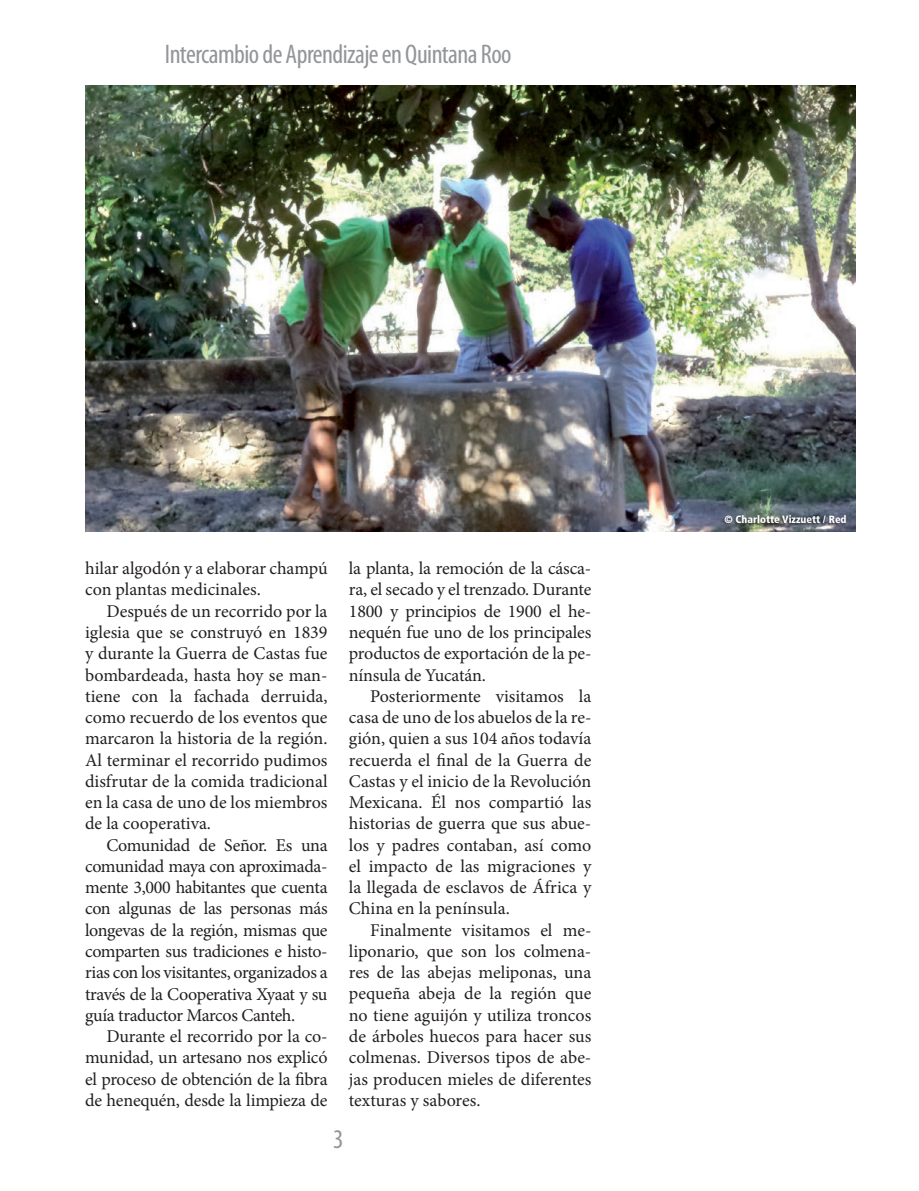
<style>
.page{position:relative;width:919px;height:1191px;background:#fff}
.page>*{position:absolute;margin:0;border:0;box-sizing:border-box;transform-origin:0 0}
.t1{font:condensed 27px "Myriad Pro";letter-spacing:-.02em;color:#939598}
.t2{font:18px/21.3px "Minion Pro";letter-spacing:-.005em;color:#231f20;text-align:justify}
.t3{font:900 condensed 10.5px "Frutiger LT Std";color:#fff}
</style>
<div class="page">
<img style="left:85px;top:85px;width:770px;height:446px">
<div style="left:722px;top:516px;width:124px;height:9px;background:#231f20;opacity:.5"></div>
<h1 class="t1" style="left:165px;top:40px;width:348px">Intercambio de Aprendizaje en Quintana Roo</h1>
<p class="t2" style="left:85px;top:558px;width:244px">hilar algodón y a elaborar champú con plantas medicinales.</p>
<p class="t2" style="left:85px;top:600px;width:244px;text-indent:21px">Después de un recorrido por la iglesia que se construyó en 1839 y durante la Guerra de Castas fue bombardeada, hasta hoy se man&shy;tiene con la fachada derruida, como recuerdo de los eventos que marcaron la historia de la región.<br>Al terminar el recorrido pudimos disfrutar de la comida tradicional en la casa de uno de los miembros de la cooperativa.</p>
<p class="t2" style="left:85px;top:834px;width:244px;text-indent:21px">Comunidad de Señor. Es una comunidad maya con aproximada&shy;mente 3,000 habitantes que cuenta con algunas de las personas más longevas de la región, mismas que comparten sus tradiciones e histo&shy;rias con los visitantes, organizados a través de la Cooperativa Xyaat y su guía traductor Marcos Canteh.</p>
<p class="t2" style="left:85px;top:1025px;width:244px;text-indent:21px">Durante el recorrido por la co&shy;munidad, un artesano nos explicó el proceso de obtención de la fibra de henequén, desde la limpieza de</p>
<p class="t2" style="left:349px;top:558px;width:244px">la planta, la remoción de la cásca&shy;ra, el secado y el trenzado. Durante 1800 y principios de 1900 el he&shy;nequén fue uno de los principales productos de exportación de la pe&shy;nínsula de Yucatán.</p>
<p class="t2" style="left:349px;top:685px;width:244px;text-indent:21px">Posteriormente visitamos la casa de uno de los abuelos de la re&shy;gión, quien a sus 104 años todavía recuerda el final de la Guerra de Castas y el inicio de la Revolución Mexicana. Él nos compartió las historias de guerra que sus abue&shy;los y padres contaban, así como el impacto de las migraciones y la llegada de esclavos de África y China en la península.</p>
<p class="t2" style="left:349px;top:919px;width:244px;text-indent:21px">Finalmente visitamos el me&shy;liponario, que son los colmena&shy;res de las abejas meliponas, una pequeña abeja de la región que no tiene aguijón y utiliza troncos de árboles huecos para hacer sus colmenas. Diversos tipos de abe&shy;jas producen mieles de diferentes texturas y sabores.</p>
<h1 class="t1" style="left:333px;top:1124px;width:12px">3</h1>
<p class="t3" style="left:724px;top:513px;width:124px">© Charlotte Vizzuett / Red</p>
</div>
